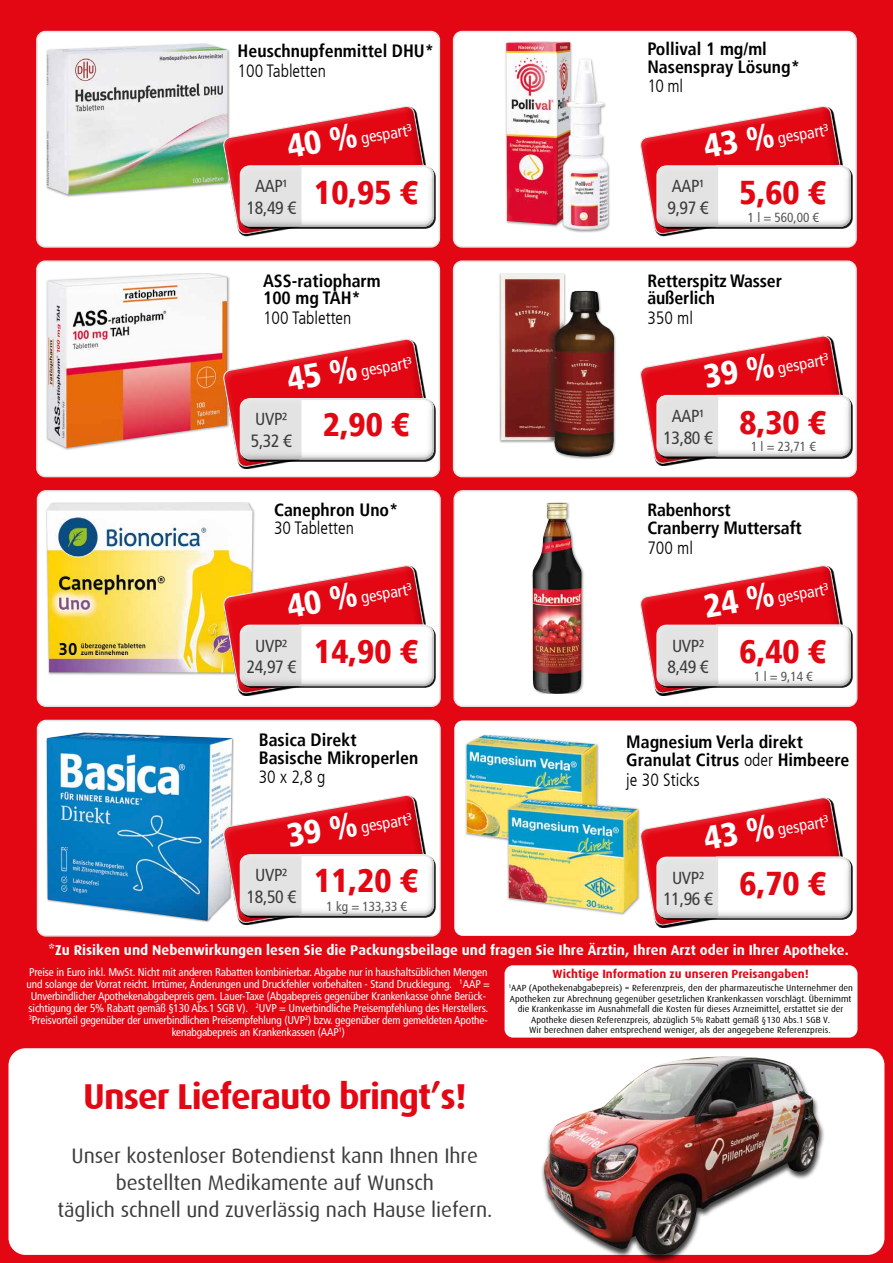
<style>
.page{position:relative;width:893px;height:1263px;background:#e30613}
.page>*{position:absolute;margin:0;border:0;box-sizing:border-box;transform-origin:0 0}
.t1{font:700 36px "Dax";letter-spacing:-.03em;color:#e30613}
.t2{font:900 condensed 33px "Frutiger LT";color:#e30613}
.t3{font:21px/27px "Dax";letter-spacing:-.005em;color:#3c3c3b;text-align:center}
.t4{font:700 condensed 17.85px/17.9px "Frutiger LT";color:#000}
.t5{font:300 condensed 17.85px "Frutiger LT";color:#000}
.t6{font:condensed 17.85px "Frutiger LT";letter-spacing:-.02em;color:#3c3c3b}
.t7{font:condensed 16.5px "Frutiger LT";color:#fff}
.t8{font:700 14.25px "Dax";color:#fff}
.t9{font:condensed 13.2px "Frutiger LT";color:#575756}
.t10{font:700 12px "Dax";color:#e30613}
.t11{font:condensed 11.25px/12px "Frutiger LT";letter-spacing:-.01em;color:#fff;text-align:center}
.t12{font:9px/10.5px "Dax";color:#000;text-align:center}
.s1{font-weight:300}
</style>
<div class="page">
<div style="left:9px;top:1048px;width:875px;height:207px;background:#fff;border-radius:17px"></div>
<div style="left:505px;top:965px;width:352px;height:72px;background:#fff;border-radius:9px"></div>
<div style="left:541px;top:1056px;width:284px;height:207px;background:#000;opacity:.75"></div>
<img style="left:543px;top:1056px;width:277px;height:201px">
<div style="left:37px;top:261px;width:402px;height:216px;background:#fff;border-radius:9px"></div>
<div style="left:36px;top:260px;width:404px;height:217px;border:2px solid #e3e3e3;border-radius:9px"></div>
<div style="left:454px;top:261px;width:402px;height:216px;background:#fff;border-radius:9px"></div>
<div style="left:453px;top:260px;width:404px;height:217px;border:2px solid #e3e3e3;border-radius:9px"></div>
<div style="left:37px;top:32px;width:402px;height:215px;background:#fff;border-radius:9px"></div>
<div style="left:36px;top:31px;width:404px;height:217px;border:2px solid #e3e3e3;border-radius:9px"></div>
<div style="left:454px;top:32px;width:402px;height:215px;background:#fff;border-radius:9px"></div>
<div style="left:453px;top:31px;width:404px;height:217px;border:2px solid #e3e3e3;border-radius:9px"></div>
<div style="left:38px;top:720px;width:402px;height:216px;background:#fff;border-radius:9px"></div>
<div style="left:37px;top:720px;width:404px;height:216px;border:2px solid #e3e3e3;border-radius:9px"></div>
<div style="left:454px;top:720px;width:403px;height:216px;background:#fff;border-radius:9px"></div>
<div style="left:38px;top:491px;width:402px;height:215px;background:#fff;border-radius:9px"></div>
<div style="left:37px;top:490px;width:404px;height:217px;border:2px solid #e3e3e3;border-radius:9px"></div>
<div style="left:454px;top:491px;width:403px;height:215px;background:#fff;border-radius:9px"></div>
<div style="left:453px;top:490px;width:404px;height:217px;border:2px solid #e3e3e3;border-radius:9px"></div>
<img style="left:61px;top:49px;width:169px;height:148px">
<img style="left:47px;top:44px;width:181px;height:150px">
<div style="left:239px;top:164px;width:207px;height:65px;background:#000;opacity:.75"></div>
<img style="left:505px;top:43px;width:105px;height:189px">
<img style="left:506px;top:41px;width:102px;height:189px">
<div style="left:656px;top:164px;width:203px;height:65px;background:#000;opacity:.75"></div>
<img style="left:47px;top:273px;width:180px;height:175px">
<div style="left:239px;top:397px;width:203px;height:66px;background:#000;opacity:.75"></div>
<img style="left:499px;top:274px;width:117px;height:185px">
<img style="left:500px;top:273px;width:114px;height:184px">
<div style="left:656px;top:394px;width:203px;height:64px;background:#000;opacity:.75"></div>
<img style="left:47px;top:503px;width:206px;height:169px">
<div style="left:239px;top:623px;width:207px;height:65px;background:#000;opacity:.75"></div>
<img style="left:532px;top:566px;width:52px;height:124px">
<img style="left:533px;top:503px;width:48px;height:191px">
<div style="left:656px;top:623px;width:203px;height:65px;background:#000;opacity:.75"></div>
<img style="left:47px;top:732px;width:185px;height:189px">
<div style="left:239px;top:853px;width:207px;height:64px;background:#000;opacity:.75"></div>
<img style="left:465px;top:743px;width:134px;height:98px">
<img style="left:466px;top:735px;width:130px;height:103px">
<img style="left:507px;top:851px;width:119px;height:64px">
<img style="left:507px;top:798px;width:89px;height:50px">
<img style="left:508px;top:799px;width:124px;height:114px">
<div style="left:656px;top:855px;width:203px;height:65px;background:#000;opacity:.75"></div>
<svg style="left:215px;top:98px;width:220px;height:139px"></svg>
<svg style="left:640px;top:106px;width:212px;height:131px"></svg>
<svg style="left:215px;top:331px;width:220px;height:138px"></svg>
<svg style="left:640px;top:335px;width:212px;height:131px"></svg>
<svg style="left:215px;top:557px;width:220px;height:139px"></svg>
<svg style="left:640px;top:565px;width:212px;height:131px"></svg>
<svg style="left:215px;top:787px;width:220px;height:138px"></svg>
<svg style="left:632px;top:797px;width:220px;height:131px"></svg>
<h3 class="t4" style="left:238px;top:42px;width:198px">Heuschnupfenmittel DHU*</h3>
<h3 class="t5" style="left:238px;top:60px;width:90px">100 Tabletten</h3>
<h3 class="t7" style="left:360px;top:129px;width:53px;rotate:-10deg">gespart³</h3>
<h2 class="t2" style="left:255px;top:172px;width:164px"><sup>AAP¹</sup> 10,95 €</h2>
<h3 class="t6" style="left:247px;top:197px;width:51px">18,49 €</h3>
<h3 class="t4" style="left:647px;top:40px;width:154px">Pollival 1 mg/ml<br>Nasenspray Lösung*</h3>
<h3 class="t5" style="left:647px;top:76px;width:37px">10 ml</h3>
<h3 class="t7" style="left:776px;top:129px;width:53px;rotate:-10deg">gespart³</h3>
<h2 class="t2" style="left:672px;top:172px;width:155px"><sup>AAP¹</sup> 5,60 €</h2>
<p class="t9" style="left:748px;top:210px;width:73px">1 l = 560,00 €</p>
<h3 class="t6" style="left:667px;top:197px;width:42px">9,97 €</h3>
<h3 class="t4" style="left:263px;top:271px;width:119px">ASS-ratiopharm<br>100 mg TAH*</h3>
<h3 class="t5" style="left:263px;top:308px;width:90px">100 Tabletten</h3>
<h3 class="t7" style="left:360px;top:362px;width:53px;rotate:-10deg">gespart³</h3>
<h2 class="t2" style="left:255px;top:405px;width:155px"><sup>UVP²</sup> 2,90 €</h2>
<h3 class="t6" style="left:251px;top:430px;width:42px">5,32 €</h3>
<h3 class="t4" style="left:647px;top:271px;width:136px">Retterspitz Wasser äußerlich</h3>
<h3 class="t5" style="left:647px;top:308px;width:47px">350 ml</h3>
<h3 class="t7" style="left:776px;top:358px;width:53px;rotate:-10deg">gespart³</h3>
<h2 class="t2" style="left:672px;top:403px;width:155px"><sup>AAP¹</sup> 8,30 €</h2>
<p class="t9" style="left:751px;top:439px;width:66px">1 l = 23,71 €</p>
<h3 class="t6" style="left:663px;top:427px;width:51px">13,80 €</h3>
<h3 class="t4" style="left:274px;top:501px;width:126px">Canephron Uno*</h3>
<h3 class="t5" style="left:274px;top:518px;width:81px">30 Tabletten</h3>
<h3 class="t7" style="left:360px;top:588px;width:53px;rotate:-10deg">gespart³</h3>
<h2 class="t2" style="left:255px;top:631px;width:163px"><sup>UVP²</sup> 14,90 €</h2>
<h3 class="t6" style="left:247px;top:657px;width:51px">24,97 €</h3>
<h3 class="t4" style="left:647px;top:501px;width:156px">Rabenhorst<br>Cranberry Muttersaft</h3>
<h3 class="t5" style="left:647px;top:537px;width:47px">700 ml</h3>
<h3 class="t7" style="left:776px;top:588px;width:53px;rotate:-10deg">gespart³</h3>
<h2 class="t2" style="left:672px;top:631px;width:155px"><sup>UVP²</sup> 6,40 €</h2>
<p class="t9" style="left:754px;top:669px;width:60px">1 l = 9,14 €</p>
<h3 class="t6" style="left:667px;top:657px;width:42px">8,49 €</h3>
<h3 class="t4" style="left:259px;top:731px;width:161px">Basica Direkt<br>Basische Mikroperlen</h3>
<h3 class="t5" style="left:259px;top:767px;width:68px">30 x 2,8 g</h3>
<h3 class="t7" style="left:360px;top:818px;width:53px;rotate:-10deg">gespart³</h3>
<h2 class="t2" style="left:255px;top:861px;width:163px"><sup>UVP²</sup> 11,20 €</h2>
<p class="t9" style="left:327px;top:898px;width:82px">1 kg = 133,33 €</p>
<h3 class="t6" style="left:247px;top:886px;width:51px">18,50 €</h3>
<h3 class="t4" style="left:626px;top:733px;width:225px">Magnesium Verla direkt<br>Granulat Citrus <span class="s1">oder</span> Himbeere</h3>
<h3 class="t5" style="left:626px;top:769px;width:75px">je 30 Sticks</h3>
<h3 class="t7" style="left:776px;top:820px;width:53px;rotate:-10deg">gespart³</h3>
<h2 class="t2" style="left:672px;top:863px;width:155px"><sup>UVP²</sup> 6,70 €</h2>
<h3 class="t6" style="left:663px;top:889px;width:51px">11,96 €</h3>
<p class="t8" style="left:49px;top:942px;width:802px">*Zu Risiken und Nebenwirkungen lesen Sie die Packungsbeilage und fragen Sie Ihre Ärztin, Ihren Arzt oder in Ihrer Apotheke.</p>
<p class="t11" style="left:27px;top:966px;width:465px">Preise in Euro inkl. MwSt. Nicht mit anderen Rabatten kombinierbar. Abgabe nur in haushaltsüblichen Mengen und solange der Vorrat reicht. Irrtümer, Änderungen und Druckfehler vorbehalten - Stand Drucklegung. <sup>1</sup>AAP = Unverbindlicher Apothekenabgabepreis gem. Lauer-Taxe (Abgabepreis gegenüber Krankenkasse ohne Berück&shy;sichtigung der 5% Rabatt gemäß §130 Abs.1 SGB V). <sup>2</sup>UVP = Unverbindliche Preisempfehlung des Herstellers.<br><sup>3</sup>Preisvorteil gegenüber der unverbindlichen Preisempfehlung (UVP<sup>2</sup>) bzw. gegenüber dem gemeldeten Apothe&shy;kenabgabepreis an Krankenkassen (AAP<sup>1</sup>)</p>
<p class="t10" style="left:553px;top:967px;width:258px">Wichtige Information zu unseren Preisangaben!</p>
<p class="t12" style="left:508px;top:983px;width:346px"><sup>1</sup>AAP (Apothekenabgabepreis) = Referenzpreis, den der pharmazeutische Unternehmer den Apotheken zur Abrechnung gegenüber gesetzlichen Krankenkassen vorschlägt. Übernimmt die Krankenkasse im Ausnahmefall die Kosten für dieses Arzneimittel, erstattet sie der Apotheke diesen Referenzpreis, abzüglich 5% Rabatt gemäß §130 Abs.1 SGB V.<br>Wir berechnen daher entsprechend weniger, als der angegebene Referenzpreis.</p>
<h1 class="t1" style="left:83px;top:1076px;width:385px">Unser Lieferauto bringt’s!</h1>
<h3 class="t3" style="left:58px;top:1142px;width:436px">Unser kostenloser Botendienst kann Ihnen Ihre bestellten Medikamente auf Wunsch<br>täglich schnell und zuverlässig nach Hause liefern.</h3>
</div>
